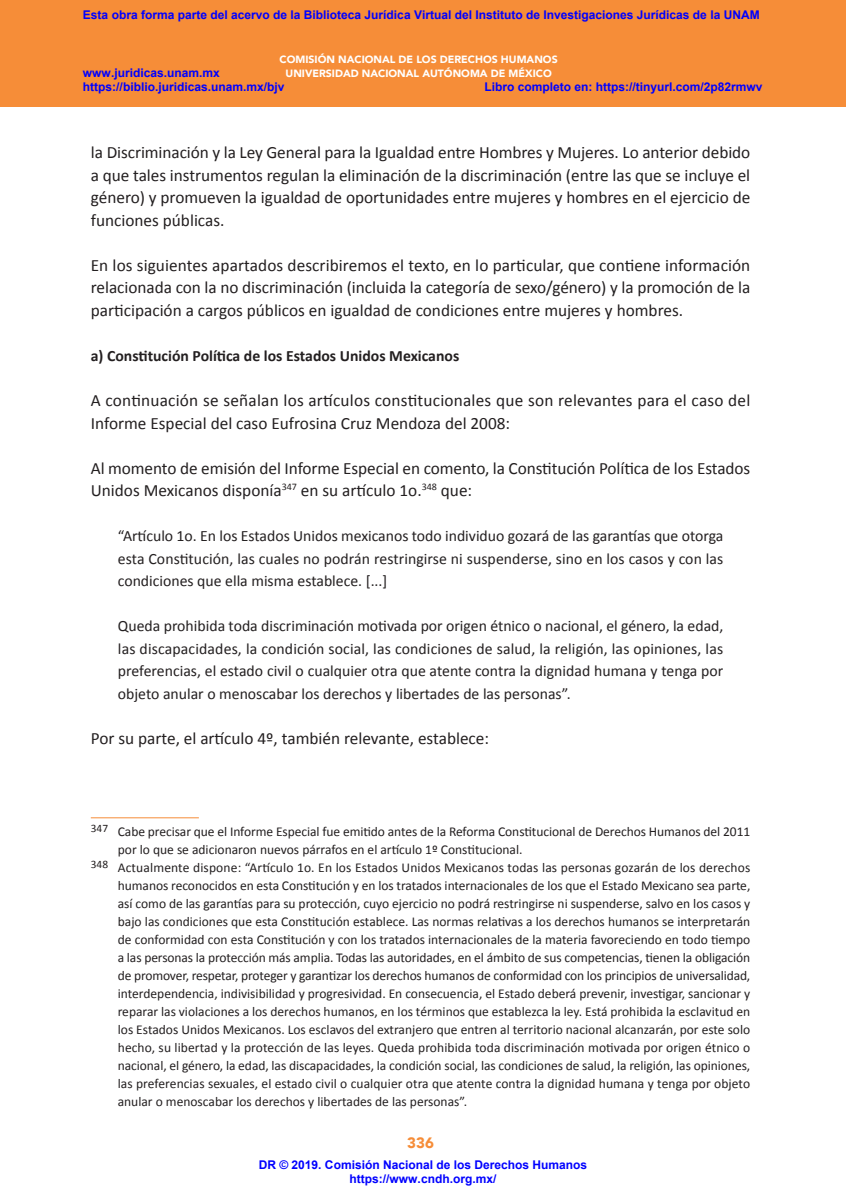
<style>
.page{position:relative;width:846px;height:1191px;background:#fff}
.page>*{position:absolute;margin:0;border:0;box-sizing:border-box;transform-origin:0 0}
.t1{font:17.25px/22.5px "Calibri";color:#231f20;text-align:justify}
.t2{font:15.75px/22.5px "Calibri";color:#231f20;text-align:justify}
.t3{font:700 15.75px "Calibri";color:#231f20}
.t4{font:900 15px "Avenir";color:#f68d38}
.t5{font:13.5px "Calibri";color:#231f20}
.t6{font:700 12px/14.4px "Arial";color:#00f}
.t7{font:900 10.5px/13.5px "Avenir";color:#fff;text-align:center}
</style>
<div class="page">
<div style="left:0;top:0;width:845px;height:106px;background:#f68d38"></div>
<hr style="left:91px;top:817px;width:108px;height:1px;background:#f68d38">
<p class="t6" style="left:83px;top:8px;width:678px">Esta obra forma parte del acervo de la Biblioteca Jurídica Virtual del Instituto de Investigaciones Jurídicas de la UNAM</p>
<p class="t7" style="left:279px;top:52px;width:279px">COMISIÓN NACIONAL DE LOS DERECHOS HUMANOS<br>UNIVERSIDAD NACIONAL AUTÓNOMA DE MÉXICO</p>
<p class="t6" style="left:83px;top:65px;width:203px">www.juridicas.unam.mx https://biblio.juridicas.unam.mx/bjv</p>
<p class="t6" style="left:484px;top:80px;width:280px">Libro completo en: https://tinyurl.com/2p82rmwv</p>
<p class="t1" style="left:91px;top:141px;width:661px">la Discriminación y la Ley General para la Igualdad entre Hombres y Mujeres. Lo anterior debido a que tales instrumentos regulan la eliminación de la discriminación (entre las que se incluye el género) y promueven la igualdad de oportunidades entre mujeres y hombres en el ejercicio de funciones públicas.</p>
<p class="t1" style="left:91px;top:254px;width:661px">En los siguientes apartados describiremos el texto, en lo particular, que contiene información relacionada con la no discriminación (incluida la categoría de sexo/género) y la promoción de la participación a cargos públicos en igualdad de condiciones entre mujeres y hombres.</p>
<p class="t3" style="left:91px;top:346px;width:370px">a) Constitución Política de los Estados Unidos Mexicanos</p>
<p class="t1" style="left:91px;top:389px;width:661px">A continuación se señalan los artículos constitucionales que son relevantes para el caso del<br>Informe Especial del caso Eufrosina Cruz Mendoza del 2008:</p>
<p class="t1" style="left:91px;top:456px;width:661px">Al momento de emisión del Informe Especial en comento, la Constitución Política de los Estados<br>Unidos Mexicanos disponía<sup>347</sup> en su artículo 1o.<sup>348</sup> que:</p>
<p class="t2" style="left:118px;top:524px;width:607px">“Artículo 1o. En los Estados Unidos mexicanos todo individuo gozará de las garantías que otorga esta Constitución, las cuales no podrán restringirse ni suspenderse, sino en los casos y con las condiciones que ella misma establece. [...]</p>
<p class="t2" style="left:118px;top:614px;width:607px">Queda prohibida toda discriminación motivada por origen étnico o nacional, el género, la edad, las discapacidades, la condición social, las condiciones de salud, la religión, las opiniones, las preferencias, el estado civil o cualquier otra que atente contra la dignidad humana y tenga por objeto anular o menoscabar los derechos y libertades de las personas”.</p>
<p class="t1" style="left:91px;top:726px;width:400px">Por su parte, el artículo 4º, también relevante, establece:</p>
<p class="t5" style="left:91px;top:822px;width:661px"><sup>347</sup> Cabe precisar que el Informe Especial fue emitido antes de la Reforma Constitucional de Derechos Humanos del 2011</p>
<p class="t5" style="left:118px;top:840px;width:406px">por lo que se adicionaron nuevos párrafos en el artículo 1º Constitucional.</p>
<p class="t5" style="left:91px;top:858px;width:661px"><sup>348</sup> Actualmente dispone: “Artículo 1o. En los Estados Unidos Mexicanos todas las personas gozarán de los derechos</p>
<p class="t5" style="left:118px;top:876px;width:634px">humanos reconocidos en esta Constitución y en los tratados internacionales de los que el Estado Mexicano sea parte,</p>
<p class="t5" style="left:118px;top:894px;width:634px">así como de las garantías para su protección, cuyo ejercicio no podrá restringirse ni suspenderse, salvo en los casos y</p>
<p class="t5" style="left:118px;top:912px;width:634px">bajo las condiciones que esta Constitución establece. Las normas relativas a los derechos humanos se interpretarán</p>
<p class="t5" style="left:118px;top:930px;width:634px">de conformidad con esta Constitución y con los tratados internacionales de la materia favoreciendo en todo tiempo</p>
<p class="t5" style="left:118px;top:948px;width:634px">a las personas la protección más amplia. Todas las autoridades, en el ámbito de sus competencias, tienen la obligación</p>
<p class="t5" style="left:118px;top:966px;width:634px">de promover, respetar, proteger y garantizar los derechos humanos de conformidad con los principios de universalidad,</p>
<p class="t5" style="left:118px;top:984px;width:634px">interdependencia, indivisibilidad y progresividad. En consecuencia, el Estado deberá prevenir, investigar, sancionar y</p>
<p class="t5" style="left:118px;top:1002px;width:633px">reparar las violaciones a los derechos humanos, en los términos que establezca la ley. Está prohibida la esclavitud en</p>
<p class="t5" style="left:118px;top:1020px;width:634px">los Estados Unidos Mexicanos. Los esclavos del extranjero que entren al territorio nacional alcanzarán, por este solo</p>
<p class="t5" style="left:118px;top:1038px;width:634px">hecho, su libertad y la protección de las leyes. Queda prohibida toda discriminación motivada por origen étnico o</p>
<p class="t5" style="left:118px;top:1056px;width:634px">nacional, el género, la edad, las discapacidades, la condición social, las condiciones de salud, la religión, las opiniones,</p>
<p class="t5" style="left:118px;top:1074px;width:633px">las preferencias sexuales, el estado civil o cualquier otra que atente contra la dignidad humana y tenga por objeto</p>
<p class="t5" style="left:118px;top:1092px;width:351px">anular o menoscabar los derechos y libertades de las personas”.</p>
<p class="t4" style="left:407px;top:1130px;width:28px">336</p>
<p class="t6" style="left:259px;top:1157px;width:330px;text-align:center">DR © 2019. Comisión Nacional de los Derechos Humanos https://www.cndh.org.mx/</p>
</div>
